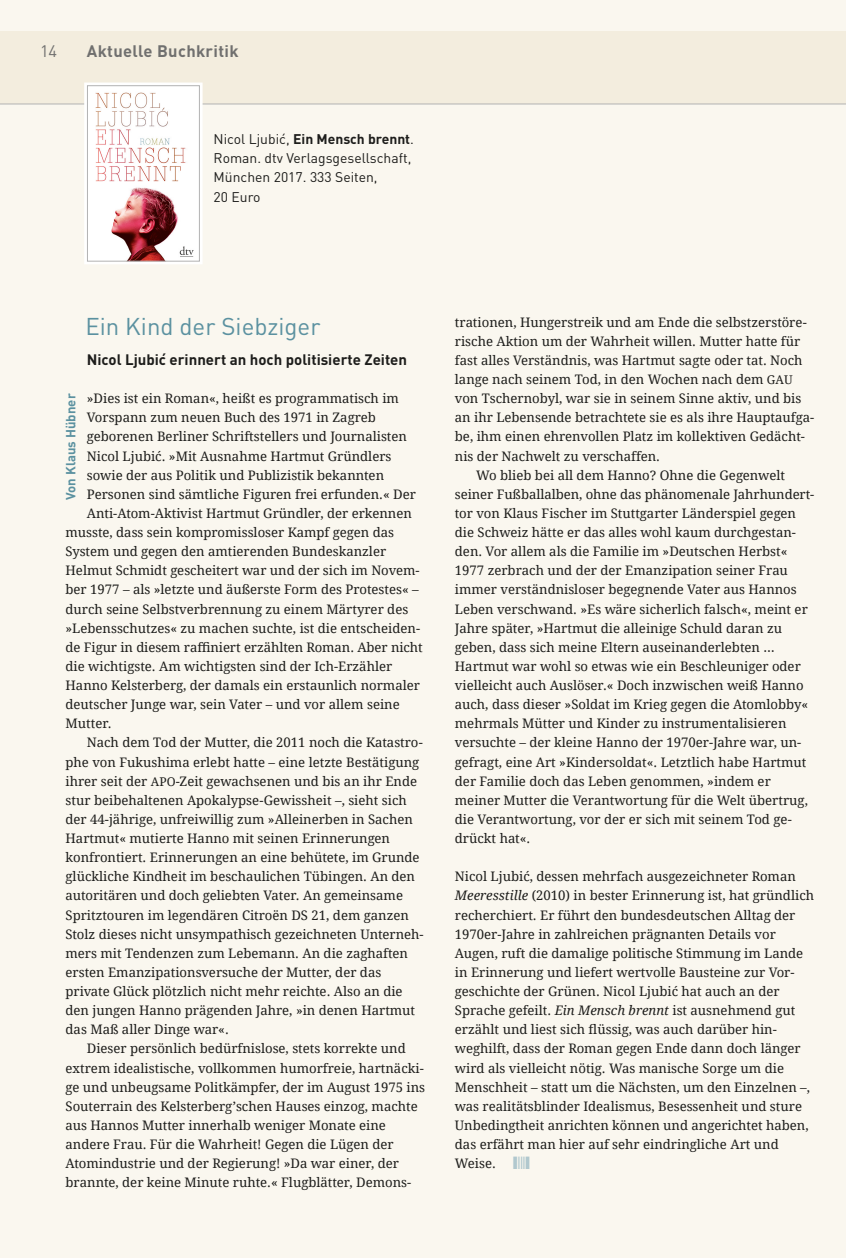
<style>
.page{position:relative;width:846px;height:1258px;background:#fff}
.page>*{position:absolute;margin:0;border:0;box-sizing:border-box;transform-origin:0 0}
.t1{font:24px "DINOT";color:#5b91a0}
.t2{font:700 16.5px "DINOT";letter-spacing:.02em;color:#70706f}
.t3{font:16.5px "DINOT";color:#70706f}
.t4{font:700 15px "DINOT";color:#1d1d1b}
.t5{font:13.8px/19px "DINOT";color:#1d1d1b}
.t6{font:13.2px/19px "Droid Serif";color:#1d1d1b}
.t7{font:700 13.2px "DINOT";color:#5b91a0}
.s1{font-weight:700}
.s2{font-size:12px}
.s3{font-style:italic}
</style>
<div class="page">
<div style="left:0;top:0;width:845px;height:1258px;background:#faf7ef"></div>
<div style="left:0;top:32px;width:845px;height:72px;background:#f3edde"></div>
<hr style="left:0;top:104px;width:845px;height:1px;background:#b2b2b2">
<img style="left:89px;top:87px;width:108px;height:172px">
<div style="left:84px;top:83px;width:118px;height:181px;border:3px solid #fff"></div>
<div style="left:87px;top:85px;width:112px;height:176px;border:1px solid #b2b2b2"></div>
<p class="t3" style="left:40px;top:40px;width:19px">14</p>
<p class="t2" style="left:87px;top:40px;width:153px">Aktuelle Buchkritik</p>
<p class="t5" style="left:213px;top:129px;width:202px">Nicol Ljubic´, <span class="s1">Ein Mensch brennt</span>.<br>Roman. dtv Verlagsgesellschaft,<br>München 2017. 333 Seiten,<br>20 Euro</p>
<h1 class="t1" style="left:85px;top:310px;width:236px">Ein Kind der Siebziger</h1>
<p class="t6" style="left:455px;top:312px;width:353px">trationen, Hungerstreik und am Ende die selbstzerstöre-</p>
<p class="t6" style="left:455px;top:332px;width:347px">rische Aktion um der Wahrheit willen. Mutter hatte für</p>
<p class="t6" style="left:455px;top:351px;width:349px">fast alles Verständnis, was Hartmut sagte oder tat. Noch</p>
<p class="t6" style="left:455px;top:370px;width:339px">lange nach seinem Tod, in den Wochen nach dem <span class="s2">GAU</span></p>
<p class="t6" style="left:455px;top:389px;width:348px">von Tschernobyl, war sie in seinem Sinne aktiv, und bis</p>
<p class="t6" style="left:455px;top:408px;width:361px">an ihr Lebensende betrachtete sie es als ihre Hauptaufga-</p>
<p class="t6" style="left:455px;top:427px;width:351px">be, ihm einen ehrenvollen Platz im kollektiven Gedächt-</p>
<p class="t6" style="left:455px;top:446px;width:206px">nis der Nachwelt zu verschaffen.</p>
<p class="t6" style="left:476px;top:465px;width:310px">Wo blieb bei all dem Hanno? Ohne die Gegenwelt</p>
<p class="t6" style="left:455px;top:485px;width:360px">seiner Fußballalben, ohne das phänomenale Jahrhundert-</p>
<p class="t6" style="left:455px;top:504px;width:342px">tor von Klaus Fischer im Stuttgarter Länderspiel gegen</p>
<p class="t6" style="left:455px;top:523px;width:342px">die Schweiz hätte er das alles wohl kaum durchgestan-</p>
<p class="t6" style="left:455px;top:542px;width:334px">den. Vor allem als die Familie im »Deutschen Herbst«</p>
<p class="t6" style="left:455px;top:561px;width:334px">1977 zerbrach und der der Emanzipation seiner Frau</p>
<p class="t6" style="left:455px;top:580px;width:343px">immer verständnisloser begegnende Vater aus Hannos</p>
<p class="t6" style="left:455px;top:599px;width:354px">Leben verschwand. »Es wäre sicherlich falsch«, meint er</p>
<p class="t6" style="left:455px;top:618px;width:328px">Jahre später, »Hartmut die alleinige Schuld daran zu</p>
<p class="t6" style="left:455px;top:638px;width:321px">geben, dass sich meine Eltern auseinanderlebten …</p>
<p class="t6" style="left:455px;top:657px;width:347px">Hartmut war wohl so etwas wie ein Beschleuniger oder</p>
<p class="t6" style="left:455px;top:676px;width:350px">vielleicht auch Auslöser.« Doch inzwischen weiß Hanno</p>
<p class="t6" style="left:455px;top:695px;width:355px">auch, dass dieser »Soldat im Krieg gegen die Atomlobby«</p>
<p class="t6" style="left:455px;top:714px;width:333px">mehrmals Mütter und Kinder zu instrumentalisieren</p>
<p class="t6" style="left:455px;top:733px;width:348px">versuchte – der kleine Hanno der 1970er-Jahre war, un-</p>
<p class="t6" style="left:455px;top:752px;width:353px">gefragt, eine Art »Kindersoldat«. Letztlich habe Hartmut</p>
<p class="t6" style="left:455px;top:771px;width:317px">der Familie doch das Leben genommen, »indem er</p>
<p class="t6" style="left:455px;top:791px;width:354px">meiner Mutter die Verantwortung für die Welt übertrug,</p>
<p class="t6" style="left:455px;top:810px;width:338px">die Verantwortung, vor der er sich mit seinem Tod ge-</p>
<p class="t6" style="left:455px;top:829px;width:77px">drückt hat«.</p>
<p class="t6" style="left:455px;top:867px;width:360px">Nicol Ljubić, dessen mehrfach ausgezeichneter Roman <span class="s3">Meeresstille</span> (2010) in bester Erinnerung ist, hat gründlich recherchiert. Er führt den bundesdeutschen Alltag der 1970er-Jahre in zahlreichen prägnanten Details vor Augen, ruft die damalige politische Stimmung im Lande in Erinnerung und liefert wertvolle Bausteine zur Vor&shy;geschichte der Grünen. Nicol Ljubić hat auch an der Sprache gefeilt. <span class="s3">Ein Mensch brennt</span> ist ausnehmend gut erzählt und liest sich flüssig, was auch darüber hin&shy;weghilft, dass der Roman gegen Ende dann doch länger wird als vielleicht nötig. Was manische Sorge um die Menschheit – statt um die Nächsten, um den Einzelnen –, was realitätsblinder Idealismus, Besessenheit und sture Unbedingtheit anrichten können und angerichtet haben, das erfährt man hier auf sehr eindringliche Art und Weise.</p>
<p class="t4" style="left:87px;top:349px;width:322px">Nicol Ljubic´ erinnert an hoch politisierte Zeiten</p>
<p class="t6" style="left:87px;top:389px;width:313px">»Dies ist ein Roman«, heißt es programmatisch im</p>
<p class="t6" style="left:87px;top:408px;width:290px">Vorspann zum neuen Buch des 1971 in Zagreb</p>
<p class="t6" style="left:87px;top:427px;width:321px">geborenen Berliner Schriftstellers und Journalisten</p>
<p class="t6" style="left:87px;top:446px;width:306px">Nicol Ljubić. »Mit Ausnahme Hartmut Gründlers</p>
<p class="t6" style="left:87px;top:465px;width:299px">sowie der aus Politik und Publizistik bekannten</p>
<p class="t6" style="left:87px;top:485px;width:330px">Personen sind sämtliche Figuren frei erfunden.« Der</p>
<p class="t6" style="left:87px;top:504px;width:326px">Anti-Atom-Aktivist Hartmut Gründler, der erkennen</p>
<p class="t6" style="left:66px;top:523px;width:330px">musste, dass sein kompromissloser Kampf gegen das</p>
<p class="t6" style="left:66px;top:542px;width:322px">System und gegen den amtierenden Bundeskanzler</p>
<p class="t6" style="left:66px;top:561px;width:355px">Helmut Schmidt gescheitert war und der sich im Novem-</p>
<p class="t6" style="left:66px;top:580px;width:354px">ber 1977 – als »letzte und äußerste Form des Protestes« –</p>
<p class="t6" style="left:66px;top:599px;width:344px">durch seine Selbstverbrennung zu einem Märtyrer des</p>
<p class="t6" style="left:66px;top:618px;width:356px">»Lebensschutzes« zu machen suchte, ist die entscheiden-</p>
<p class="t6" style="left:66px;top:638px;width:359px">de Figur in diesem raffiniert erzählten Roman. Aber nicht</p>
<p class="t6" style="left:66px;top:657px;width:328px">die wichtigste. Am wichtigsten sind der Ich-Erzähler</p>
<p class="t6" style="left:66px;top:676px;width:356px">Hanno Kelsterberg, der damals ein erstaunlich normaler</p>
<p class="t6" style="left:66px;top:695px;width:335px">deutscher Junge war, sein Vater – und vor allem seine</p>
<p class="t6" style="left:66px;top:714px;width:48px">Mutter.</p>
<p class="t6" style="left:87px;top:733px;width:337px">Nach dem Tod der Mutter, die 2011 noch die Katastro-</p>
<p class="t6" style="left:66px;top:752px;width:355px">phe von Fukushima erlebt hatte – eine letzte Bestätigung</p>
<p class="t6" style="left:66px;top:771px;width:353px">ihrer seit der <span class="s2">APO</span>-Zeit gewachsenen und bis an ihr Ende</p>
<p class="t6" style="left:66px;top:791px;width:343px">stur beibehaltenen Apokalypse-Gewissheit –, sieht sich</p>
<p class="t6" style="left:66px;top:810px;width:349px">der 44-jährige, unfreiwillig zum »Alleinerben in Sachen</p>
<p class="t6" style="left:66px;top:829px;width:326px">Hartmut« mutierte Hanno mit seinen Erinnerungen</p>
<p class="t6" style="left:66px;top:848px;width:355px">konfrontiert. Erinnerungen an eine behütete, im Grunde</p>
<p class="t6" style="left:66px;top:867px;width:351px">glückliche Kindheit im beschaulichen Tübingen. An den</p>
<p class="t6" style="left:66px;top:886px;width:339px">autoritären und doch geliebten Vater. An gemeinsame</p>
<p class="t6" style="left:66px;top:905px;width:345px">Spritztouren im legendären Citroën DS 21, dem ganzen</p>
<p class="t6" style="left:66px;top:924px;width:359px">Stolz dieses nicht unsympathisch gezeichneten Unterneh-</p>
<p class="t6" style="left:66px;top:944px;width:344px">mers mit Tendenzen zum Lebemann. An die zaghaften</p>
<p class="t6" style="left:66px;top:963px;width:317px">ersten Emanzipationsversuche der Mutter, der das</p>
<p class="t6" style="left:66px;top:982px;width:338px">private Glück plötzlich nicht mehr reichte. Also an die</p>
<p class="t6" style="left:66px;top:1001px;width:351px">den jungen Hanno prägenden Jahre, »in denen Hartmut</p>
<p class="t6" style="left:66px;top:1020px;width:165px">das Maß aller Dinge war«.</p>
<p class="t6" style="left:87px;top:1039px;width:320px">Dieser persönlich bedürfnislose, stets korrekte und</p>
<p class="t6" style="left:66px;top:1058px;width:359px">extrem idealistische, vollkommen humorfreie, hartnäcki-</p>
<p class="t6" style="left:66px;top:1077px;width:361px">ge und unbeugsame Politkämpfer, der im August 1975 ins</p>
<p class="t6" style="left:66px;top:1097px;width:353px">Souterrain des Kelsterberg’schen Hauses einzog, machte</p>
<p class="t6" style="left:66px;top:1116px;width:322px">aus Hannos Mutter innerhalb weniger Monate eine</p>
<p class="t6" style="left:66px;top:1135px;width:329px">andere Frau. Für die Wahrheit! Gegen die Lügen der</p>
<p class="t6" style="left:66px;top:1154px;width:335px">Atomindustrie und der Regierung! »Da war einer, der</p>
<p class="t6" style="left:66px;top:1173px;width:347px">brannte, der keine Minute ruhte.« Flugblätter, Demons-</p>
<p class="t7" style="left:62px;top:500px;width:108px;rotate:-90deg">Von Klaus Hübner</p>
</div>
